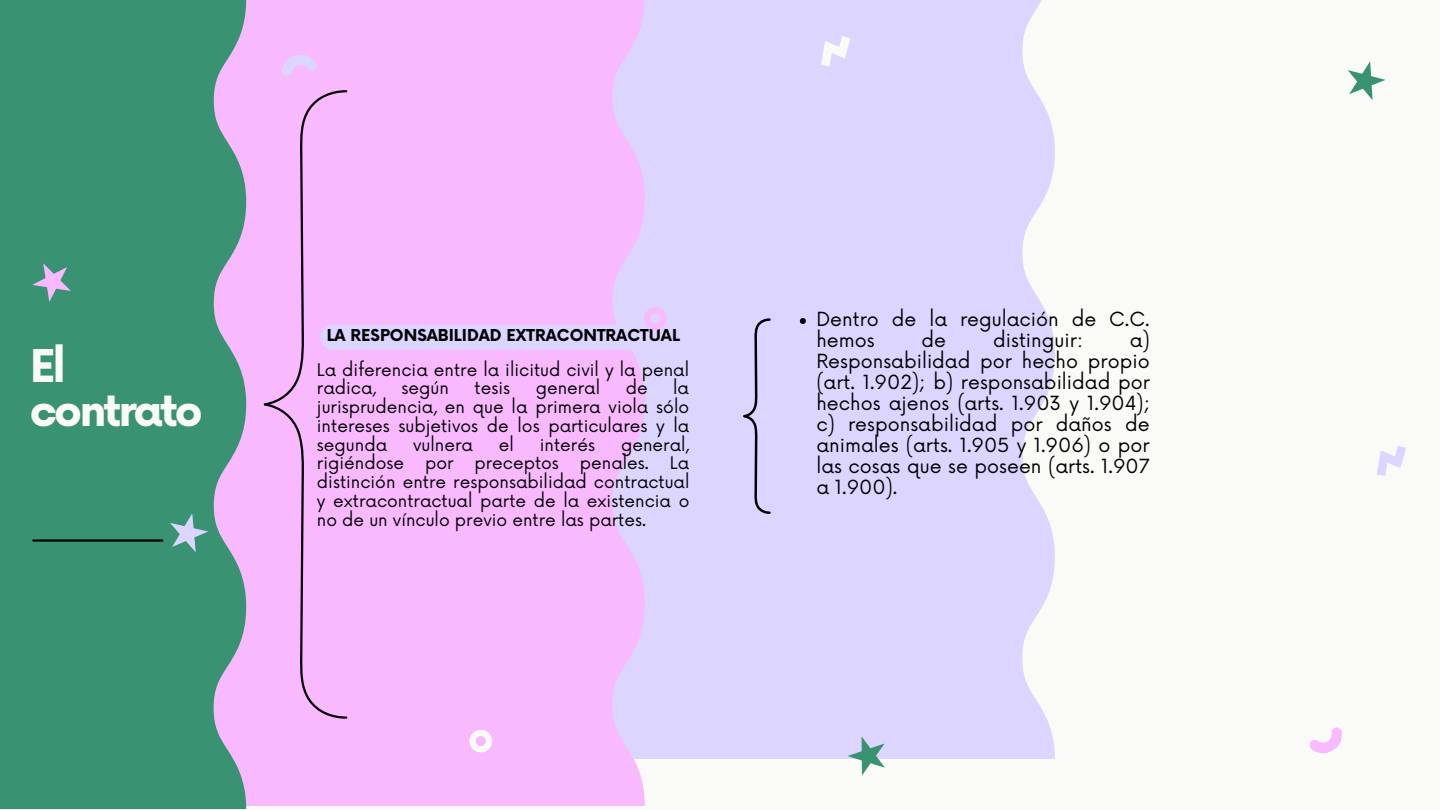
<style>
.page{position:relative;width:1440px;height:810px;background:#fafaf6}
.page>*{position:absolute;margin:0;border:0;box-sizing:border-box;transform-origin:0 0}
.t1{font:700 44px/44.2px "Now";letter-spacing:-.065em;color:#fafaf6}
.t2{font:19px/21px "Now";color:#000}
.t3{font:17px/18.8px "Now";color:#000;text-align:justify}
.t4{font:700 16px "Now";color:#000}
</style>
<div class="page">
<div style="left:645px;top:0;width:410px;height:759px;background:#dcd5ff"></div>
<div style="left:246px;top:0;width:399px;height:806px;background:#f9b9ff"></div>
<div style="left:0;top:0;width:246px;height:809px;background:#399272"></div>
<svg style="left:742px;top:317px;width:30px;height:198px;background:#c7c1e7"></svg>
<svg style="left:32px;top:263px;width:39px;height:39px;background:#759e9e"></svg>
<svg style="left:170px;top:513px;width:38px;height:39px"></svg>
<hr style="left:33px;top:539px;width:129px;height:3px;background:#000">
<svg style="left:1348px;top:61px;width:37px;height:39px"></svg>
<svg style="left:469px;top:730px;width:23px;height:22px"></svg>
<svg style="left:281px;top:53px;width:37px;height:23px"></svg>
<svg style="left:1377px;top:446px;width:29px;height:30px"></svg>
<svg style="left:800px;top:318px;width:6px;height:6px"></svg>
<svg style="left:848px;top:736px;width:37px;height:39px"></svg>
<svg style="left:821px;top:36px;width:29px;height:30px"></svg>
<svg style="left:262px;top:89px;width:425px;height:631px;background:#f2bcfd"></svg>
<svg style="left:1309px;top:727px;width:33px;height:26px"></svg>
<p class="t1" style="left:30px;top:346px;width:174px">El contrato</p>
<p class="t4" style="left:327px;top:327px;width:355px">LA RESPONSABILIDAD EXTRACONTRACTUAL</p>
<p class="t3" style="left:317px;top:361px;width:374px">La diferencia entre la ilicitud civil y la penal radica,</p>
<p class="t3" style="left:317px;top:380px;width:374px;text-indent:356px">la jurisprudencia, en que la primera viola sólo intereses subjetivos de los particulares y la segunda</p>
<p class="t3" style="left:402px;top:380px;width:49px">según</p>
<p class="t3" style="left:475px;top:380px;width:37px">tesis</p>
<p class="t3" style="left:536px;top:380px;width:66px">general</p>
<p class="t3" style="left:626px;top:380px;width:23px">de</p>
<p class="t3" style="left:317px;top:436px;width:374px;text-indent:304px">general, rigiéndose por preceptos penales. La distinción entre responsabilidad contractual y extracontractual parte de la existencia o no de un vínculo previo entre las partes.</p>
<p class="t3" style="left:413px;top:436px;width:61px">vulnera</p>
<p class="t3" style="left:499px;top:436px;width:17px">el</p>
<p class="t3" style="left:540px;top:436px;width:57px">interés</p>
<p class="t2" style="left:816px;top:310px;width:335px">Dentro de la regulación de C.C. hemos</p>
<p class="t2" style="left:816px;top:331px;width:335px;text-align:justify;text-indent:313px">a)<br>Responsabilidad por hecho propio (art. 1.902); b) responsabilidad por hechos ajenos (arts. 1.903 y 1.904); c) responsabilidad por daños de animales (arts. 1.905 y 1.906) o por las cosas que se poseen (arts. 1.907 a 1.900).</p>
<p class="t2" style="left:922px;top:331px;width:26px">de</p>
<p class="t2" style="left:993px;top:331px;width:91px">distinguir:</p>
</div>
